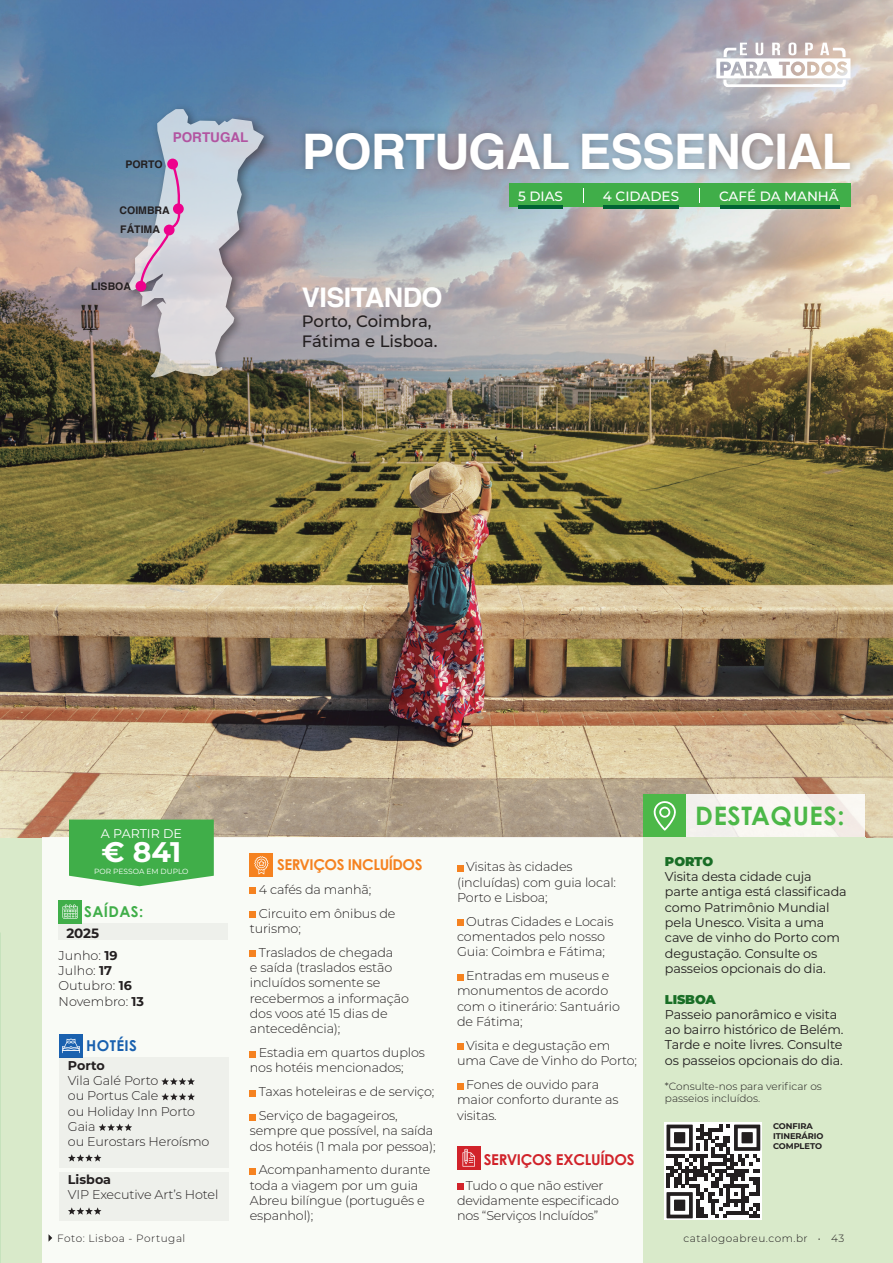
<style>
.page{position:relative;width:893px;height:1263px;background:#d9eaca}
.page>*{position:absolute;margin:0;border:0;box-sizing:border-box;transform-origin:0 0}
.t1{font:700 49.05px "Helvetica";letter-spacing:-.02em;color:#fff}
.t2{font:700 28.35px "Montserrat";color:#fff}
.t3{font:700 27px "Helvetica";letter-spacing:-.02em;color:#fff}
.t4{font:700 25.5px "Century Gothic Std";letter-spacing:.025em;color:#4cb848}
.t5{font:500 16.5px/19.8px "Montserrat";color:#231f20}
.t6{font:700 15px "Century Gothic Std";letter-spacing:-.02em;color:#d1232a}
.t7{font:700 15px "Century Gothic Std";letter-spacing:-.03em;color:#f58220}
.t8{font:700 15px "Century Gothic Std";letter-spacing:.025em;color:#40ae49}
.t9{font:700 15px "Century Gothic Std";letter-spacing:.025em;color:#1a61af}
.t10{font:500 13.5px "Montserrat";color:#fff}
.t11{font:700 13.5px "Helvetica";color:#b254a1}
.t12{font:700 13.5px "Montserrat";color:#231f20}
.t13{font:300 12.75px/15.3px "Montserrat";letter-spacing:-.01em;color:#231f20}
.t14{font:12.75px/15.3px "Montserrat";letter-spacing:-.01em;color:#231f20}
.t15{font:900 12.75px "Montserrat";letter-spacing:-.01em;color:#196e26}
.t16{font:700 12.75px "Montserrat";color:#231f20}
.t17{font:12.6px "Montserrat";color:#fff}
.t18{font:300 10.5px/12.6px "Montserrat";color:#231f20}
.t19{font:300 10.5px "Montserrat";letter-spacing:.05em;color:#231f20}
.t20{font:700 10.5px "Helvetica";color:#231f20}
.t21{font:700 8.25px/9.9px "Montserrat";letter-spacing:-.01em;color:#231f20}
.t22{font:7.5px "Montserrat";color:#fff}
.s1{font-weight:700}
</style>
<div class="page">
<img style="left:0;top:0;width:893px;height:837px">
<div style="left:43px;top:837px;width:600px;height:426px;background:#f9fbf6"></div>
<svg style="left:457px;top:1184px;width:6px;height:6px"></svg>
<div style="left:457px;top:1146px;width:23px;height:23px;background:#d1232a"></div>
<svg style="left:462px;top:1149px;width:13px;height:17px"></svg>
<div style="left:250px;top:853px;width:23px;height:23px;background:#f58220"></div>
<svg style="left:254px;top:856px;width:15px;height:18px"></svg>
<div style="left:643px;top:794px;width:222px;height:43px;background:linear-gradient(to bottom,#f7f4ef,#f6f3ef)"></div>
<div style="left:643px;top:794px;width:43px;height:43px;background:#4cb848"></div>
<svg style="left:653px;top:801px;width:23px;height:29px"></svg>
<svg style="left:457px;top:865px;width:6px;height:6px"></svg>
<svg style="left:457px;top:920px;width:6px;height:6px"></svg>
<svg style="left:457px;top:974px;width:6px;height:6px"></svg>
<svg style="left:457px;top:1044px;width:6px;height:6px"></svg>
<svg style="left:457px;top:1083px;width:6px;height:6px"></svg>
<svg style="left:250px;top:888px;width:6px;height:6px"></svg>
<svg style="left:250px;top:912px;width:6px;height:6px"></svg>
<svg style="left:250px;top:951px;width:6px;height:6px"></svg>
<svg style="left:250px;top:1051px;width:6px;height:6px"></svg>
<svg style="left:250px;top:1090px;width:6px;height:6px"></svg>
<svg style="left:250px;top:1114px;width:6px;height:6px"></svg>
<svg style="left:250px;top:1168px;width:6px;height:6px"></svg>
<div style="left:59px;top:923px;width:169px;height:17px;background:#eef0eb"></div>
<div style="left:59px;top:900px;width:23px;height:23px;background:#40ae49"></div>
<svg style="left:62px;top:904px;width:16px;height:15px"></svg>
<svg style="left:69px;top:819px;width:145px;height:67px;background:#4fb456"></svg>
<div style="left:59px;top:1034px;width:23px;height:23px;background:#1a61af"></div>
<svg style="left:62px;top:1038px;width:18px;height:15px"></svg>
<div style="left:298px;top:124px;width:560px;height:53px;background:#231f20;opacity:.3"></div>
<div style="left:509px;top:184px;width:341px;height:23px;background:#40ae49"></div>
<hr style="left:518px;top:205px;width:45px;height:4px;background:#006234">
<hr style="left:603px;top:205px;width:76px;height:4px;background:#006234">
<hr style="left:721px;top:205px;width:119px;height:4px;background:#006234">
<svg style="left:583px;top:188px;width:1px;height:14px"></svg>
<svg style="left:699px;top:188px;width:1px;height:14px"></svg>
<div style="left:123px;top:104px;width:152px;height:285px;background:#231f20;opacity:.75"></div>
<svg style="left:127px;top:109px;width:137px;height:269px;background:#adafba"></svg>
<div style="left:59px;top:1057px;width:169px;height:110px;background:#eef0eb"></div>
<svg style="left:161px;top:1078px;width:34px;height:7px"></svg>
<svg style="left:161px;top:1093px;width:34px;height:7px"></svg>
<svg style="left:99px;top:1123px;width:33px;height:8px"></svg>
<svg style="left:68px;top:1154px;width:33px;height:7px"></svg>
<div style="left:59px;top:1172px;width:169px;height:48px;background:#eef0eb"></div>
<svg style="left:68px;top:1207px;width:33px;height:8px"></svg>
<div style="left:664px;top:1122px;width:98px;height:98px;background:#fff"></div>
<svg style="left:716px;top:42px;width:134px;height:45px;background:#dbd5d4"></svg>
<hr style="left:0;top:640px;width:1px;height:301px;background:#000">
<hr style="left:0;top:933px;width:1px;height:330px;background:#000">
<svg style="left:49px;top:1234px;width:3px;height:7px"></svg>
<svg style="left:666px;top:1124px;width:94px;height:94px"></svg>
<p class="t11" style="left:173px;top:126px;width:77px">PORTUGAL</p>
<p class="t20" style="left:125px;top:156px;width:39px">PORTO</p>
<p class="t20" style="left:120px;top:201px;width:52px">COIMBRA</p>
<p class="t20" style="left:120px;top:221px;width:41px">FÁTIMA</p>
<p class="t20" style="left:91px;top:278px;width:41px">LISBOA</p>
<h1 class="t1" style="left:302px;top:112px;width:551px">PORTUGAL ESSENCIAL</h1>
<p class="t10" style="left:518px;top:186px;width:46px">5 DIAS</p>
<p class="t10" style="left:603px;top:186px;width:78px">4 CIDADES</p>
<p class="t10" style="left:719px;top:186px;width:121px">CAFÉ DA MANHÃ</p>
<h3 class="t3" style="left:302px;top:276px;width:142px">VISITANDO</h3>
<p class="t5" style="left:302px;top:311px;width:137px">Porto, Coimbra,<br>Fátima e Lisboa.</p>
<h3 class="t4" style="left:695px;top:800px;width:151px">DESTAQUES:</h3>
<p class="t17" style="left:101px;top:824px;width:83px">A PARTIR DE</p>
<p class="t22" style="left:94px;top:866px;width:96px">POR PESSOA EM DUPLO</p>
<h2 class="t2" style="left:101px;top:832px;width:81px">€ 841</h2>
<p class="t7" style="left:277px;top:855px;width:147px">SERVIÇOS INCLUÍDOS</p>
<p class="t15" style="left:665px;top:852px;width:50px">PORTO</p>
<p class="t14" style="left:665px;top:868px;width:183px">Visita desta cidade cuja parte antiga está classificada como Patrimônio Mundial pela Unesco. Visita a uma cave de vinho do Porto com degustação. Consulte os passeios opcionais do dia.</p>
<p class="t15" style="left:665px;top:989px;width:52px">LISBOA</p>
<p class="t14" style="left:665px;top:1006px;width:180px">Passeio panorâmico e visita ao bairro histórico de Belém.<br>Tarde e noite livres. Consulte os passeios opcionais do dia.</p>
<p class="t13" style="left:457px;top:859px;width:160px;text-indent:9px">Visitas às cidades (incluídas) com guia local:<br>Porto e Lisboa;</p>
<p class="t13" style="left:457px;top:913px;width:158px;text-indent:9px">Outras Cidades e Locais comentados pelo nosso<br>Guia: Coimbra e Fátima;</p>
<p class="t13" style="left:457px;top:967px;width:164px;text-indent:9px">Entradas em museus e monumentos de acordo com o itinerário: Santuário de Fátima;</p>
<p class="t13" style="left:457px;top:1037px;width:182px;text-indent:9px">Visita e degustação em uma Cave de Vinho do Porto;</p>
<p class="t13" style="left:457px;top:1076px;width:163px;text-indent:9px">Fones de ouvido para maior conforto durante as visitas.</p>
<p class="t13" style="left:259px;top:877px;width:138px;line-height:23.9px">4 cafés da manhã;<br>Circuito em ônibus de</p>
<p class="t13" style="left:259px;top:916px;width:136px;line-height:23.9px;text-indent:-9px">turismo;<br>Traslados de chegada</p>
<p class="t13" style="left:250px;top:959px;width:161px">e saída (traslados estão incluídos somente se recebermos a informação dos voos até 15 dias de antecedência);</p>
<p class="t13" style="left:250px;top:1044px;width:177px;text-indent:9px">Estadia em quartos duplos nos hotéis mencionados;</p>
<p class="t13" style="left:259px;top:1079px;width:177px;line-height:23.9px">Taxas hoteleiras e de serviço;<br>Serviço de bagageiros,</p>
<p class="t13" style="left:250px;top:1123px;width:187px">sempre que possível, na saída dos hotéis (1 mala por pessoa);</p>
<p class="t13" style="left:250px;top:1162px;width:182px;text-indent:9px">Acompanhamento durante toda a viagem por um guia<br>Abreu bilíngue (português e espanhol);</p>
<p class="t8" style="left:84px;top:902px;width:60px">SAÍDAS:</p>
<p class="t13" style="left:59px;top:947px;width:87px">Junho: <span class="s1">19<br></span>Julho: <span class="s1">17<br></span>Outubro: <span class="s1">16<br></span>Novembro: <span class="s1">13</span></p>
<p class="t12" style="left:67px;top:923px;width:34px">2025</p>
<p class="t9" style="left:86px;top:1036px;width:52px">HOTÉIS</p>
<p class="t16" style="left:68px;top:1056px;width:38px">Porto</p>
<p class="t13" style="left:68px;top:1072px;width:143px">Vila Galé Porto<br>ou Portus Cale<br>ou Holiday Inn Porto<br>Gaia<br>ou Eurostars Heroísmo</p>
<p class="t16" style="left:68px;top:1170px;width:45px">Lisboa</p>
<p class="t13" style="left:68px;top:1187px;width:152px">VIP Executive Art’s Hotel</p>
<p class="t19" style="left:57px;top:1231px;width:130px">Foto: Lisboa - Portugal</p>
<p class="t19" style="left:683px;top:1231px;width:162px">catalogoabreu.com.br • 43</p>
<p class="t18" style="left:665px;top:1079px;width:158px">*Consulte-nos para verificar os passeios incluídos.</p>
<p class="t21" style="left:773px;top:1120px;width:52px">CONFIRA<br>ITINERÁRIO<br>COMPLETO</p>
<p class="t6" style="left:484px;top:1150px;width:152px">SERVIÇOS EXCLUÍDOS</p>
<p class="t13" style="left:457px;top:1177px;width:163px;text-indent:9px">Tudo o que não estiver devidamente especificado nos “Serviços Incluídos”</p>
</div>
